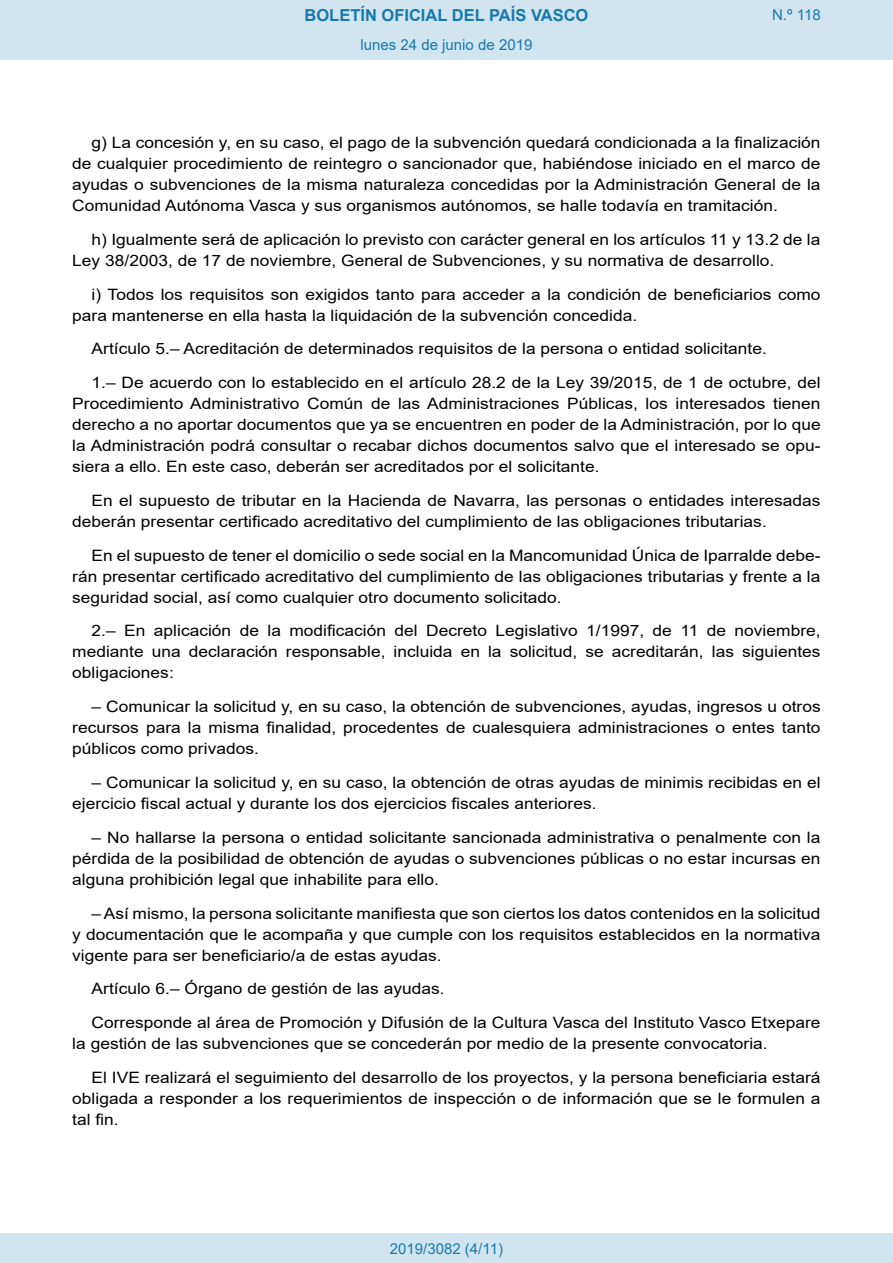
<style>
.page{position:relative;width:893px;height:1263px;background:#fff}
.page>*{position:absolute;margin:0;border:0;box-sizing:border-box;transform-origin:0 0}
.t1{font:700 16.5px "Arial";color:#1879ad}
.BOPVDetalle{font:15.6px/21px "Arial";color:#000;text-align:justify;scale:1.11 1}
.Paginacion_Centro{font:15px "Arial";color:#1879ad}
</style>
<div class="page">
<div style="left:0;top:0;width:893px;height:60px;background:#d0e5f0"></div>
<div style="left:0;top:1233px;width:893px;height:30px;background:#d0e5f0"></div>
<p class="t1" style="left:305px;top:3px;width:285px">BOLETÍN OFICIAL DEL PAÍS VASCO</p>
<p class="Paginacion_Centro" style="left:361px;top:35px;width:173px">lunes 24 de junio de 2019</p>
<p class="Paginacion_Centro" style="left:772px;top:5px;width:50px">N.º 118</p>
<p class="BOPVDetalle" style="left:72px;top:132px;width:676px;text-indent:19px">g) La concesión y, en su caso, el pago de la subvención quedará condicionada a la finalización de cualquier procedimiento de reintegro o sancionador que, habiéndose iniciado en el marco de ayudas o subvenciones de la misma naturaleza concedidas por la Administración General de la Comunidad Autónoma Vasca y sus organismos autónomos, se halle todavía en tramitación.</p>
<p class="BOPVDetalle" style="left:72px;top:229px;width:675px;text-indent:19px">h) Igualmente será de aplicación lo previsto con carácter general en los artículos 11 y 13.2 de la<br>Ley 38/2003, de 17 de noviembre, General de Subvenciones, y su normativa de desarrollo.</p>
<p class="BOPVDetalle" style="left:72px;top:284px;width:676px;text-indent:19px">i) Todos los requisitos son exigidos tanto para acceder a la condición de beneficiarios como para mantenerse en ella hasta la liquidación de la subvención concedida.</p>
<p class="BOPVDetalle" style="left:92px;top:338px;width:610px">Artículo 5.– Acreditación de determinados requisitos de la persona o entidad solicitante.</p>
<p class="BOPVDetalle" style="left:72px;top:372px;width:676px;text-indent:19px">1.– De acuerdo con lo establecido en el artículo 28.2 de la Ley 39/2015, de 1 de octubre, del Procedimiento Administrativo Común de las Administraciones Públicas, los interesados tienen derecho a no aportar documentos que ya se encuentren en poder de la Administración, por lo que la Administración podrá consultar o recabar dichos documentos salvo que el interesado se opu&shy;siera a ello. En este caso, deberán ser acreditados por el solicitante.</p>
<p class="BOPVDetalle" style="left:72px;top:490px;width:676px;text-indent:19px">En el supuesto de tributar en la Hacienda de Navarra, las personas o entidades interesadas deberán presentar certificado acreditativo del cumplimiento de las obligaciones tributarias.</p>
<p class="BOPVDetalle" style="left:72px;top:545px;width:676px;text-indent:19px">En el supuesto de tener el domicilio o sede social en la Mancomunidad Única de Iparralde debe&shy;rán presentar certificado acreditativo del cumplimiento de las obligaciones tributarias y frente a la seguridad social, así como cualquier otro documento solicitado.</p>
<p class="BOPVDetalle" style="left:72px;top:620px;width:676px;text-indent:19px">2.– En aplicación de la modificación del Decreto Legislativo 1/1997, de 11 de noviembre, mediante una declaración responsable, incluida en la solicitud, se acreditarán, las siguientes obligaciones:</p>
<p class="BOPVDetalle" style="left:72px;top:696px;width:676px;text-indent:19px">– Comunicar la solicitud y, en su caso, la obtención de subvenciones, ayudas, ingresos u otros recursos para la misma finalidad, procedentes de cualesquiera administraciones o entes tanto públicos como privados.</p>
<p class="BOPVDetalle" style="left:72px;top:772px;width:676px;text-indent:19px">– Comunicar la solicitud y, en su caso, la obtención de otras ayudas de minimis recibidas en el ejercicio fiscal actual y durante los dos ejercicios fiscales anteriores.</p>
<p class="BOPVDetalle" style="left:72px;top:827px;width:676px;text-indent:19px">– No hallarse la persona o entidad solicitante sancionada administrativa o penalmente con la pérdida de la posibilidad de obtención de ayudas o subvenciones públicas o no estar incursas en alguna prohibición legal que inhabilite para ello.</p>
<p class="BOPVDetalle" style="left:72px;top:902px;width:676px;text-indent:19px">– Así mismo, la persona solicitante manifiesta que son ciertos los datos contenidos en la solicitud y documentación que le acompaña y que cumple con los requisitos establecidos en la normativa vigente para ser beneficiario/a de estas ayudas.</p>
<p class="BOPVDetalle" style="left:92px;top:978px;width:320px">Artículo 6.– Órgano de gestión de las ayudas.</p>
<p class="BOPVDetalle" style="left:72px;top:1012px;width:676px;text-indent:19px">Corresponde al área de Promoción y Difusión de la Cultura Vasca del Instituto Vasco Etxepare la gestión de las subvenciones que se concederán por medio de la presente convocatoria.</p>
<p class="BOPVDetalle" style="left:72px;top:1067px;width:676px;text-indent:19px">El IVE realizará el seguimiento del desarrollo de los proyectos, y la persona beneficiaria estará obligada a responder a los requerimientos de inspección o de información que se le formulen a tal fin.</p>
<p class="Paginacion_Centro" style="left:390px;top:1238px;width:115px">2019/3082 (4/11)</p>
</div>
